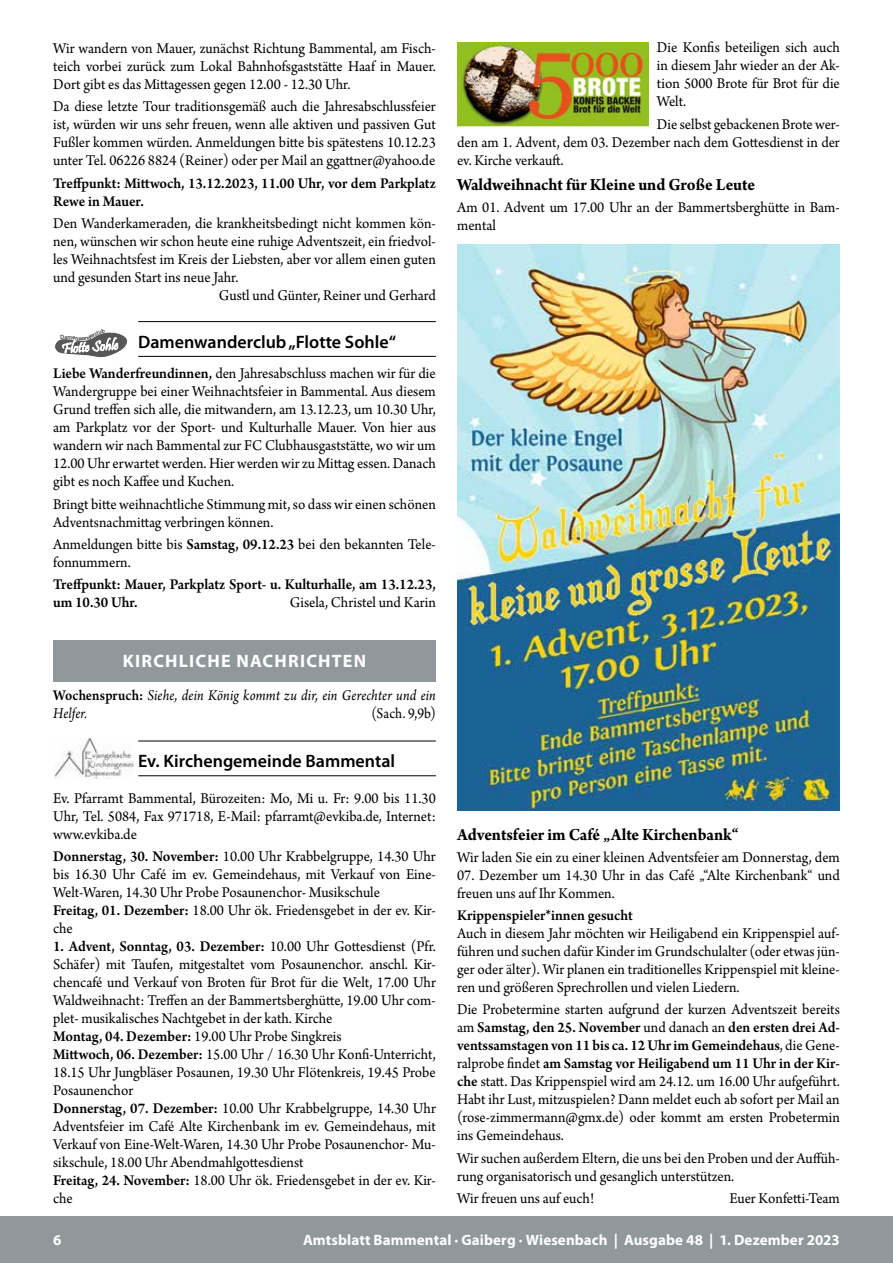
<style>
.page{position:relative;width:893px;height:1263px;background:#fff}
.page>*{position:absolute;margin:0;border:0;box-sizing:border-box;transform-origin:0 0}
.t1{font:700 18px "Arno Pro";color:#000;scale:.95 1}
.t2{font:600 18px "Myriad Pro";color:#000}
.t3{font:700 18px "Myriad Pro";letter-spacing:.065em;color:#fff}
.t4{font:15.75px/18px "Arno Pro";color:#000;text-align:justify;scale:.95 1}
.t5{font:600 15.75px/18px "Arno Pro";color:#000;scale:.95 1}
.t6{font:italic 15.75px/18px "Arno Pro";letter-spacing:.01em;color:#000;scale:.9 1}
.t7{font:15.75px "Arno Pro";color:#000;scale:.9 1}
.t8{font:700 15px "Myriad Pro";letter-spacing:.005em;color:#fff}
.s1{font-weight:600}
.s2{font-weight:600;font-style:normal}
</style>
<div class="page">
<div style="left:0;top:1216px;width:893px;height:47px;background:#90989c"></div>
<hr style="left:138px;top:321px;width:298px;height:1px;background:#000">
<hr style="left:138px;top:356px;width:298px;height:1px;background:#000">
<hr style="left:138px;top:741px;width:298px;height:1px;background:#000">
<hr style="left:138px;top:775px;width:298px;height:1px;background:#000">
<div style="left:53px;top:640px;width:383px;height:42px;background:#90989c"></div>
<img style="left:54px;top:738px;width:80px;height:40px">
<img style="left:457px;top:43px;width:191px;height:83px">
<img style="left:457px;top:244px;width:383px;height:566px">
<svg style="left:55px;top:332px;width:73px;height:26px"></svg>
<p class="t4" style="left:53px;top:40px;width:404px">Wir wandern von Mauer, zunächst Richtung Bammental, am Fisch&shy;teich vorbei zurück zum Lokal Bahnhofsgaststätte Haaf in Mauer.<br>Dort gibt es das Mittagessen gegen 12.00 - 12.30 Uhr.</p>
<p class="t4" style="left:53px;top:99px;width:404px">Da diese letzte Tour traditionsgemäß auch die Jahresabschlussfeier ist, würden wir uns sehr freuen, wenn alle aktiven und passiven Gut Fußler kommen würden. Anmeldungen bitte bis spätestens 10.12.23 unter Tel. 06226 8824 (Reiner) oder per Mail an ggattner@yahoo.de</p>
<p class="t5" style="left:53px;top:175px;width:404px">Treffpunkt: Mittwoch, 13.12.2023, 11.00 Uhr, vor dem Parkplatz<br>Rewe in Mauer.</p>
<p class="t4" style="left:53px;top:215px;width:404px">Den Wanderkameraden, die krankheitsbedingt nicht kommen kön-</p>
<p class="t4" style="left:53px;top:233px;width:404px">nen, wünschen wir schon heute eine ruhige Adventszeit, ein friedvol-</p>
<p class="t4" style="left:53px;top:251px;width:404px">les Weihnachtsfest im Kreis der Liebsten, aber vor allem einen guten</p>
<p class="t4" style="left:53px;top:269px;width:197px">und gesunden Start ins neue Jahr.</p>
<p class="t4" style="left:219px;top:287px;width:230px">Gustl und Günter, Reiner und Gerhard</p>
<p class="t2" style="left:138px;top:330px;width:259px">Damenwanderclub „Flotte Sohle“</p>
<p class="t4" style="left:53px;top:365px;width:404px"><span class="s1">Liebe Wanderfreundinnen,</span> den Jahresabschluss machen wir für die Wandergruppe bei einer Weihnachtsfeier in Bammental. Aus diesem Grund treffen sich alle, die mitwandern, am 13.12.23, um 10.30 Uhr, am Parkplatz vor der Sport- und Kulturhalle Mauer. Von hier aus wandern wir nach Bammental zur FC Clubhausgaststätte, wo wir um 12.00 Uhr erwartet werden. Hier werden wir zu Mittag essen. Danach gibt es noch Kaffee und Kuchen.</p>
<p class="t4" style="left:53px;top:496px;width:404px">Bringt bitte weihnachtliche Stimmung mit, so dass wir einen schönen<br>Adventsnachmittag verbringen können.</p>
<p class="t4" style="left:53px;top:536px;width:404px">Anmeldungen bitte bis <span class="s1">Samstag, 09.12.23</span> bei den bekannten Tele&shy;fonnummern.</p>
<p class="t5" style="left:53px;top:576px;width:404px">Treffpunkt: Mauer, Parkplatz Sport- u. Kulturhalle, am 13.12.23, um 10.30 Uhr.</p>
<p class="t4" style="left:290px;top:594px;width:155px">Gisela, Christel und Karin</p>
<p class="t3" style="left:123px;top:649px;width:245px">KIRCHLICHE NACHRICHTEN</p>
<p class="t6" style="left:53px;top:687px;width:427px"><span class="s2">Wochenspruch:</span> Siehe, dein König kommt zu dir, ein Gerechter und ein<br>Helfer.</p>
<p class="t7" style="left:372px;top:704px;width:73px">(Sach. 9,9b)</p>
<p class="t2" style="left:138px;top:749px;width:259px">Ev. Kirchengemeinde Bammental</p>
<p class="t4" style="left:53px;top:790px;width:404px">Ev. Pfarramt Bammental, Bürozeiten: Mo, Mi u. Fr: 9.00 bis 11.30<br>Uhr, Tel. 5084, Fax 971718, E-Mail: pfarramt@evkiba.de, Internet: www.evkiba.de</p>
<p class="t4" style="left:53px;top:848px;width:404px;text-align:left"><span class="s1">Donnerstag, 30. November:</span> 10.00 Uhr Krabbelgruppe, 14.30 Uhr bis 16.30 Uhr Café im ev. Gemeindehaus, mit Verkauf von Eine-Welt-Waren, 14.30 Uhr Probe Posaunenchor- Musikschule<br><span class="s1">Freitag, 01. Dezember:</span> 18.00 Uhr ök. Friedensgebet in der ev. Kir&shy;che</p>
<p class="t4" style="left:53px;top:938px;width:404px;text-align:left"><span class="s1">1. Advent, Sonntag, 03. Dezember:</span> 10.00 Uhr Gottesdienst (Pfr.<br>Schäfer) mit Taufen, mitgestaltet vom Posaunenchor. anschl. Kir&shy;chencafé und Verkauf von Broten für Brot für die Welt, 17.00 Uhr Waldweihnacht: Treffen an der Bammertsberghütte, 19.00 Uhr com&shy;plet- musikalisches Nachtgebet in der kath. Kirche<br><span class="s1">Montag, 04. Dezember:</span> 19.00 Uhr Probe Singkreis<br><span class="s1">Mittwoch, 06. Dezember:</span> 15.00 Uhr / 16.30 Uhr Konfi-Unterricht, 18.15 Uhr Jungbläser Posaunen, 19.30 Uhr Flötenkreis, 19.45 Probe Posaunenchor<br><span class="s1">Donnerstag, 07. Dezember:</span> 10.00 Uhr Krabbelgruppe, 14.30 Uhr Adventsfeier im Café Alte Kirchenbank im ev. Gemeindehaus, mit Verkauf von Eine-Welt-Waren, 14.30 Uhr Probe Posaunenchor- Mu&shy;sikschule, 18.00 Uhr Abendmahlgottesdienst<br><span class="s1">Freitag, 24. November:</span> 18.00 Uhr ök. Friedensgebet in der ev. Kir&shy;che</p>
<p class="t4" style="left:657px;top:39px;width:194px">Die Konfis beteiligen sich auch in diesem Jahr wieder an der Ak&shy;tion 5000 Brote für Brot für die Welt.</p>
<p class="t4" style="left:457px;top:116px;width:404px;text-indent:200px">Die selbst gebackenen Brote wer&shy;den am 1. Advent, dem 03. Dezember nach dem Gottesdienst in der ev. Kirche verkauft.</p>
<p class="t1" style="left:457px;top:174px;width:315px">Waldweihnacht für Kleine und Große Leute</p>
<p class="t4" style="left:457px;top:199px;width:404px">Am 01. Advent um 17.00 Uhr an der Bammertsberghütte in Bam&shy;mental</p>
<p class="t1" style="left:457px;top:824px;width:298px">Adventsfeier im Café „Alte Kirchenbank“</p>
<p class="t4" style="left:457px;top:849px;width:404px">Wir laden Sie ein zu einer kleinen Adventsfeier am Donnerstag, dem</p>
<p class="t4" style="left:457px;top:867px;width:404px">07. Dezember um 14.30 Uhr in das Café „“Alte Kirchenbank“ und freuen uns auf Ihr Kommen.</p>
<p class="t5" style="left:457px;top:907px;width:186px">Krippenspieler*innen gesucht</p>
<p class="t4" style="left:457px;top:925px;width:404px">Auch in diesem Jahr möchten wir Heiligabend ein Krippenspiel auf&shy;führen und suchen dafür Kinder im Grundschulalter (oder etwas jün&shy;ger oder älter). Wir planen ein traditionelles Krippenspiel mit kleine&shy;ren und größeren Sprechrollen und vielen Liedern.</p>
<p class="t4" style="left:457px;top:1001px;width:404px">Die Probetermine starten aufgrund der kurzen Adventszeit bereits am <span class="s1">Samstag, den 25. November</span> und danach an <span class="s1">den ersten drei Ad&shy;ventssamstagen von 11 bis ca. 12 Uhr im Gemeindehaus</span>, die Gene&shy;ralprobe findet <span class="s1">am Samstag vor Heiligabend um 11 Uhr in der Kir&shy;che</span> statt. Das Krippenspiel wird am 24.12. um 16.00 Uhr aufgeführt.<br>Habt ihr Lust, mitzuspielen? Dann meldet euch ab sofort per Mail an (rose-zimmermann@gmx.de) oder kommt am ersten Probetermin ins Gemeindehaus.</p>
<p class="t4" style="left:457px;top:1150px;width:404px">Wir suchen außerdem Eltern, die uns bei den Proben und der Auffüh&shy;rung organisatorisch und gesanglich unterstützen.</p>
<p class="t4" style="left:457px;top:1190px;width:146px">Wir freuen uns auf euch!</p>
<p class="t4" style="left:729px;top:1190px;width:118px">Euer Konfetti-Team</p>
<p class="t8" style="left:53px;top:1230px;width:10px">6</p>
<p class="t8" style="left:303px;top:1230px;width:538px">Amtsblatt Bammental · Gaiberg · Wiesenbach | Ausgabe 48 | 1. Dezember 2023</p>
</div>
